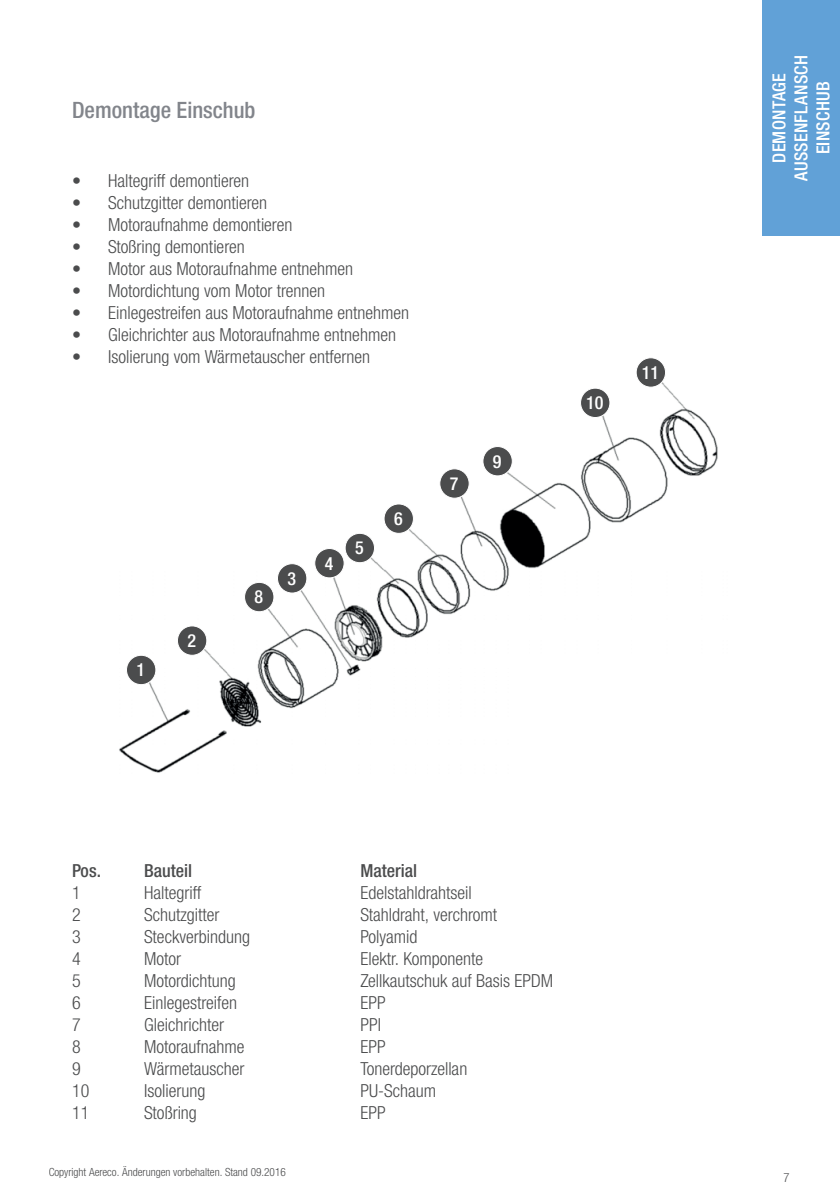
<style>
.page{position:relative;width:840px;height:1191px;background:#fff}
.page>*{position:absolute;margin:0;border:0;box-sizing:border-box;transform-origin:0 0}
.t1{font:500 condensed 22.6px "Helvetica Neue LTW1 G";color:#82858b}
.t2{font:300 condensed 18px "Helvetica Neue LTW1 G";color:#4b4c4d}
.t3{font:500 condensed 18px/22px "Helvetica Neue LTW1 G";letter-spacing:.015em;color:#fff;text-align:center}
.t4{font:500 condensed 18px "Helvetica Neue LTW1 G";color:#4b4c4d}
.t5{font:300 condensed 12.6px "Helvetica Neue LTW1 G";color:#57585a}
.t6{font:300 condensed 11.2px "Helvetica Neue LTW1 G";color:#4b4c4d}
</style>
<div class="page">
<div style="left:761px;top:0;width:78px;height:235px;background:#61a1d7"></div>
<img style="left:119px;top:367px;width:599px;height:406px">
<div style="left:126px;top:655px;width:30px;height:29px;background:#4b4c4d;border-radius:50%"></div>
<div style="left:126px;top:655px;width:30px;height:30px;border:1px solid #fff;border-radius:50%"></div>
<div style="left:177px;top:626px;width:30px;height:29px;background:#4b4c4d;border-radius:50%"></div>
<div style="left:177px;top:625px;width:30px;height:31px;border:1px solid #fff;border-radius:50%"></div>
<div style="left:244px;top:582px;width:30px;height:30px;background:#4b4c4d;border-radius:50%"></div>
<div style="left:244px;top:582px;width:30px;height:30px;border:1px solid #fff;border-radius:50%"></div>
<div style="left:277px;top:563px;width:30px;height:30px;background:#4b4c4d;border-radius:50%"></div>
<div style="left:277px;top:563px;width:30px;height:30px;border:1px solid #fff;border-radius:50%"></div>
<div style="left:314px;top:548px;width:30px;height:30px;background:#4b4c4d;border-radius:50%"></div>
<div style="left:314px;top:548px;width:30px;height:30px;border:1px solid #fff;border-radius:50%"></div>
<div style="left:345px;top:533px;width:29px;height:29px;background:#4b4c4d;border-radius:50%"></div>
<div style="left:344px;top:533px;width:31px;height:30px;border:1px solid #fff;border-radius:50%"></div>
<div style="left:384px;top:504px;width:29px;height:29px;background:#4b4c4d;border-radius:50%"></div>
<div style="left:383px;top:503px;width:30px;height:31px;border:1px solid #fff;border-radius:50%"></div>
<div style="left:439px;top:469px;width:30px;height:29px;background:#4b4c4d;border-radius:50%"></div>
<div style="left:439px;top:468px;width:30px;height:31px;border:1px solid #fff;border-radius:50%"></div>
<div style="left:482px;top:446px;width:30px;height:30px;background:#4b4c4d;border-radius:50%"></div>
<div style="left:482px;top:446px;width:30px;height:30px;border:1px solid #fff;border-radius:50%"></div>
<div style="left:580px;top:388px;width:29px;height:29px;background:#4b4c4d;border-radius:50%"></div>
<div style="left:579px;top:388px;width:31px;height:30px;border:1px solid #fff;border-radius:50%"></div>
<div style="left:635px;top:358px;width:30px;height:29px;background:#4b4c4d;border-radius:50%"></div>
<div style="left:635px;top:357px;width:30px;height:31px;border:1px solid #fff;border-radius:50%"></div>
<p class="t1" style="left:72px;top:96px;width:185px">Demontage Einschub</p>
<p class="t2" style="left:72px;top:170px;width:178px">• Haltegriff demontieren</p>
<p class="t2" style="left:72px;top:192px;width:197px">• Schutzgitter demontieren</p>
<p class="t2" style="left:72px;top:214px;width:222px">• Motoraufnahme demontieren</p>
<p class="t2" style="left:72px;top:236px;width:174px">• Stoßring demontieren</p>
<p class="t2" style="left:72px;top:258px;width:282px">• Motor aus Motoraufnahme entnehmen</p>
<p class="t2" style="left:72px;top:280px;width:254px">• Motordichtung vom Motor trennen</p>
<p class="t2" style="left:72px;top:302px;width:338px">• Einlegestreifen aus Motoraufnahme entnehmen</p>
<p class="t2" style="left:72px;top:324px;width:325px">• Gleichrichter aus Motoraufnahme entnehmen</p>
<p class="t2" style="left:72px;top:346px;width:299px">• Isolierung vom Wärmetauscher entfernen</p>
<p class="t3" style="left:136px;top:659px;width:10px">1</p>
<p class="t3" style="left:187px;top:629px;width:10px">2</p>
<p class="t3" style="left:254px;top:586px;width:10px">8</p>
<p class="t3" style="left:287px;top:567px;width:10px">3</p>
<p class="t3" style="left:324px;top:552px;width:10px">4</p>
<p class="t3" style="left:355px;top:537px;width:10px">5</p>
<p class="t3" style="left:394px;top:508px;width:10px">6</p>
<p class="t3" style="left:449px;top:472px;width:10px">7</p>
<p class="t3" style="left:492px;top:450px;width:10px">9</p>
<p class="t3" style="left:586px;top:392px;width:19px">10</p>
<p class="t3" style="left:641px;top:361px;width:19px">11</p>
<p class="t4" style="left:72px;top:859px;width:30px">Pos.</p>
<p class="t4" style="left:144px;top:859px;width:50px">Bauteil</p>
<p class="t4" style="left:360px;top:859px;width:58px">Material</p>
<p class="t2" style="left:72px;top:882px;width:10px">1</p>
<p class="t2" style="left:144px;top:882px;width:59px">Haltegriff</p>
<p class="t2" style="left:360px;top:882px;width:113px">Edelstahldrahtseil</p>
<p class="t2" style="left:72px;top:904px;width:10px">2</p>
<p class="t2" style="left:144px;top:904px;width:77px">Schutzgitter</p>
<p class="t2" style="left:360px;top:904px;width:138px">Stahldraht, verchromt</p>
<p class="t2" style="left:72px;top:926px;width:10px">3</p>
<p class="t2" style="left:144px;top:926px;width:107px">Steckverbindung</p>
<p class="t2" style="left:360px;top:926px;width:59px">Polyamid</p>
<p class="t2" style="left:72px;top:948px;width:10px">4</p>
<p class="t2" style="left:144px;top:948px;width:39px">Motor</p>
<p class="t2" style="left:360px;top:948px;width:124px">Elektr. Komponente</p>
<p class="t2" style="left:72px;top:970px;width:10px">5</p>
<p class="t2" style="left:144px;top:970px;width:93px">Motordichtung</p>
<p class="t2" style="left:360px;top:970px;width:194px">Zellkautschuk auf Basis EPDM</p>
<p class="t2" style="left:72px;top:992px;width:10px">6</p>
<p class="t2" style="left:144px;top:992px;width:95px">Einlegestreifen</p>
<p class="t2" style="left:360px;top:992px;width:27px">EPP</p>
<p class="t2" style="left:72px;top:1014px;width:10px">7</p>
<p class="t2" style="left:144px;top:1014px;width:81px">Gleichrichter</p>
<p class="t2" style="left:360px;top:1014px;width:22px">PPI</p>
<p class="t2" style="left:72px;top:1036px;width:10px">8</p>
<p class="t2" style="left:144px;top:1036px;width:102px">Motoraufnahme</p>
<p class="t2" style="left:360px;top:1036px;width:27px">EPP</p>
<p class="t2" style="left:72px;top:1058px;width:10px">9</p>
<p class="t2" style="left:144px;top:1058px;width:102px">Wärmetauscher</p>
<p class="t2" style="left:360px;top:1058px;width:108px">Tonerdeporzellan</p>
<p class="t2" style="left:72px;top:1080px;width:19px">10</p>
<p class="t2" style="left:144px;top:1080px;width:63px">Isolierung</p>
<p class="t2" style="left:360px;top:1080px;width:77px">PU-Schaum</p>
<p class="t2" style="left:72px;top:1102px;width:19px">11</p>
<p class="t2" style="left:144px;top:1102px;width:54px">Stoßring</p>
<p class="t2" style="left:360px;top:1102px;width:27px">EPP</p>
<p class="t3" style="left:767px;top:181px;width:127px;rotate:-90deg">DEMONTAGE<br>AUSSENFLANSCH<br>EINSCHUB</p>
<p class="t3" style="left:789px;top:159px;width:84px;rotate:-90deg">ALLGEMEIN</p>
<p class="t6" style="left:48px;top:1165px;width:239px">Copyright Aereco. Änderungen vorbehalten. Stand 09.2016</p>
<p class="t5" style="left:783px;top:1169px;width:8px">7</p>
</div>
